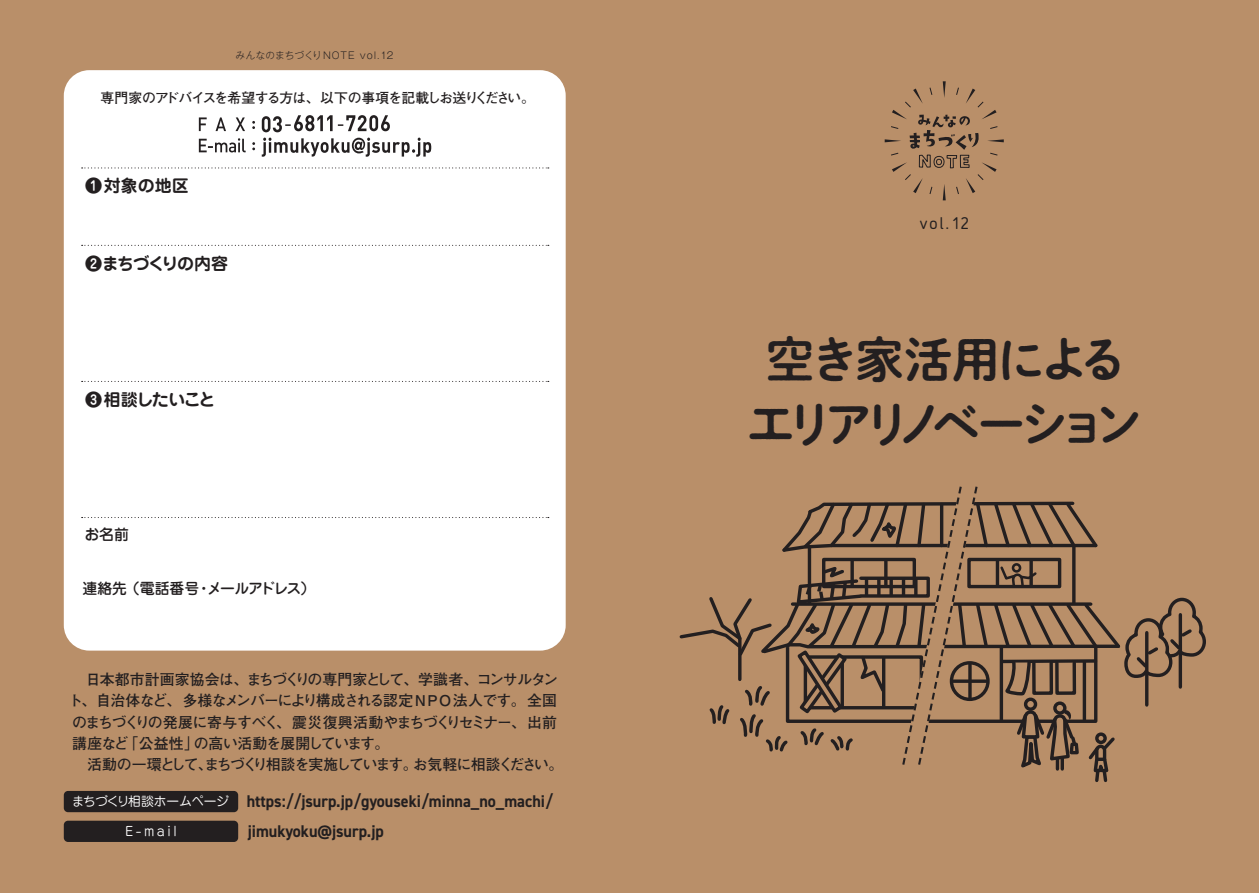
<style>
.page{position:relative;width:1259px;height:893px;background:#fff}
.page>*{position:absolute;margin:0;border:0;box-sizing:border-box;transform-origin:0 0}
.t1{font:48.9px/63.8px "P Shuei NM Go Std B";letter-spacing:-.17em;color:#231f20;text-align:center}
.t2{font:700 16.95px "DIN2014";color:#231f20;scale:.95 1}
.t3{font:700 16.95px "Jun 501 Pro";letter-spacing:-.075em;color:#231f20}
.t4{font:16.95px "DI Nosaur";color:#231f20}
.t5{font:700 16.95px "Jun 501 Pro";letter-spacing:-.02em;color:#231f20}
.t6{font:700 14.85px/21.3px "Futo Go B101 Pro";letter-spacing:-.065em;color:#231f20;text-align:justify}
.t7{font:700 14.85px "Futo Go B101 Pro";letter-spacing:-.1em;color:#231f20}
.t8{font:500 14.85px "Jun 34 Pro";letter-spacing:-.03em;color:#231f20}
.t9{font:700 13.8px "Futo Go B101 Pro";letter-spacing:-.065em;color:#231f20}
.t10{font:12.75px "Jun 201 Pro";letter-spacing:-.02em;color:#fff}
.t11{font:300 9.6px "Gothic MB101 Pro";letter-spacing:.06em;color:#231f20}
</style>
<div class="page">
<div style="left:0;top:0;width:629px;height:893px;background:#b98f69"></div>
<div style="left:629px;top:0;width:630px;height:893px;background:#b98f69"></div>
<svg style="left:884px;top:81px;width:119px;height:120px"></svg>
<svg style="left:679px;top:486px;width:527px;height:296px"></svg>
<div style="left:890px;top:768px;width:40px;height:16px;background:#b98f69"></div>
<div style="left:64px;top:70px;width:502px;height:581px;background:#fff;border-radius:26px"></div>
<svg style="left:82px;top:167px;width:467px;height:1px"></svg>
<svg style="left:82px;top:245px;width:467px;height:1px"></svg>
<svg style="left:82px;top:381px;width:467px;height:1px"></svg>
<svg style="left:82px;top:517px;width:467px;height:1px"></svg>
<div style="left:64px;top:791px;width:174px;height:21px;background:#231f20;border-radius:4px"></div>
<div style="left:64px;top:821px;width:174px;height:21px;background:#231f20;border-radius:4px"></div>
<svg style="left:199px;top:138px;width:232px;height:19px"></svg>
<svg style="left:199px;top:115px;width:191px;height:17px"></svg>
<p class="t11" style="left:236px;top:48px;width:159px">みんなのまちづくりNOTE vol.12</p>
<p class="t9" style="left:100px;top:86px;width:436px">専門家のアドバイスを希望する方は、以下の事項を記載しお送りください。</p>
<p class="t5" style="left:85px;top:172px;width:105px">❶対象の地区</p>
<p class="t3" style="left:85px;top:250px;width:145px">❷まちづくりの内容</p>
<p class="t3" style="left:85px;top:386px;width:132px">❸相談したいこと</p>
<p class="t8" style="left:85px;top:523px;width:46px">お名前</p>
<p class="t8" style="left:82px;top:576px;width:234px">連絡先（電話番号・メールアドレス）</p>
<p class="t6" style="left:68px;top:667px;width:491px;text-indent:18px">日本都市計画家協会は、まちづくりの専門家として、学識者、コンサルタント、自治体など、多様なメンバーにより構成される認定NPO法人です。全国のまちづくりの発展に寄与すべく、震災復興活動やまちづくりセミナー、出前講座など「公益性」の高い活動を展開しています。</p>
<p class="t7" style="left:87px;top:752px;width:478px">活動の一環として、まちづくり相談を実施しています。お気軽に相談ください。</p>
<p class="t10" style="left:72px;top:791px;width:159px">まちづくり相談ホームページ</p>
<p class="t10" style="left:125px;top:821px;width:53px">E-mail</p>
<p class="t2" style="left:247px;top:790px;width:324px">https://jsurp.jp/gyouseki/minna_no_machi/</p>
<p class="t2" style="left:248px;top:820px;width:145px">jimukyoku@jsurp.jp</p>
<p class="t4" style="left:919px;top:211px;width:51px">vol.12</p>
<p class="t1" style="left:746px;top:326px;width:398px">空き家活用によるエリアリノベーション</p>
</div>
